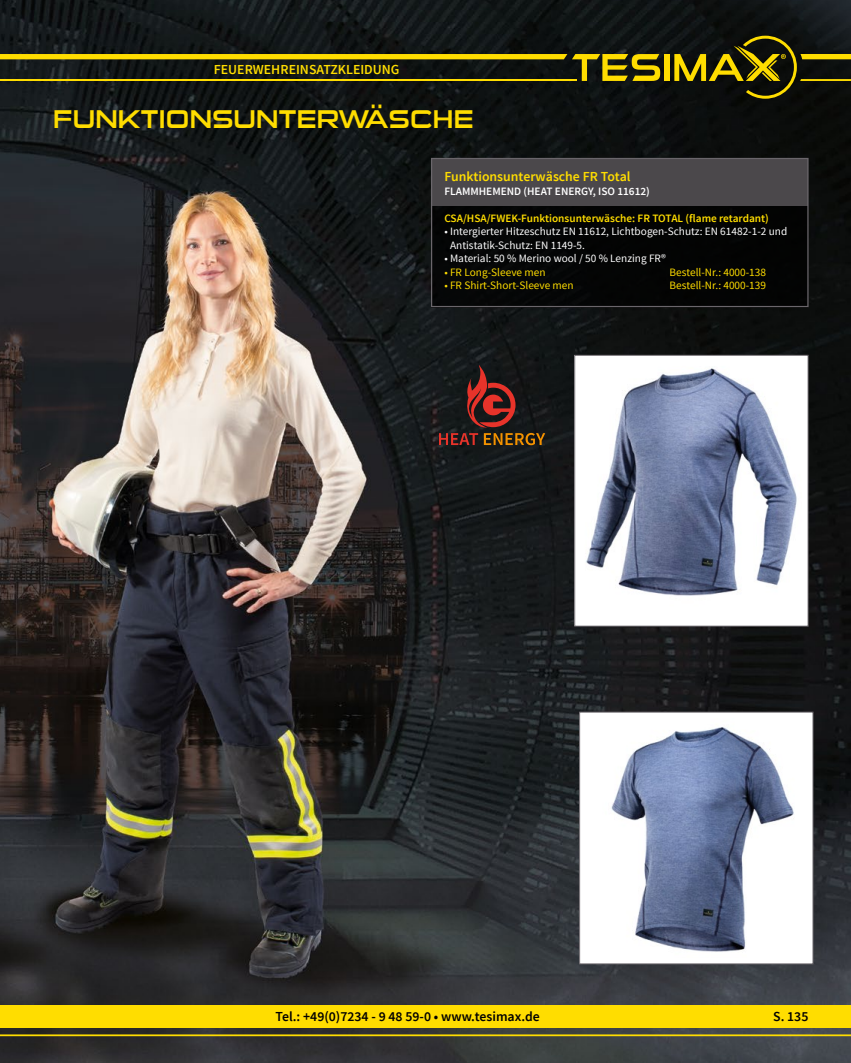
<style>
.page{position:relative;width:851px;height:1063px;background:#fff}
.page>*{position:absolute;margin:0;border:0;box-sizing:border-box;transform-origin:0 0}
.t1{font:25.88px "Sui Generis Rg";letter-spacing:.01em;color:#fd0}
.t2{font:600 13.75px "Source Sans Pro";color:#fd0}
.t3{font:600 13.75px "Source Sans Pro";color:#000}
.t4{font:11.25px/13.5px "Source Sans Pro";color:#fff}
.t5{font:11.25px "Source Sans Pro";color:#fd0}
.t6{font:600 11.25px "Source Sans Pro";color:#fd0}
.t7{font:600 11.25px "Source Sans Pro";color:#fff}
</style>
<div class="page">
<img style="left:0;top:0;width:850px;height:1063px">
<hr style="left:0;top:1034px;width:850px;height:2px;background:#fd0">
<div style="left:0;top:1006px;width:850px;height:22px;background:#fd0"></div>
<svg style="left:0;top:54px;width:660px;height:27px;background:#564f0f"></svg>
<div style="left:664px;top:54px;width:5px;height:27px;background:#fd0"></div>
<svg style="left:674px;top:36px;width:176px;height:63px;background:#39350a"></svg>
<div style="left:431px;top:191px;width:376px;height:116px;background:#000"></div>
<div style="left:431px;top:159px;width:376px;height:47px;background:#4b484b"></div>
<div style="left:431px;top:158px;width:377px;height:149px;border:1px solid #6a666b"></div>
<svg style="left:439px;top:365px;width:106px;height:80px;background:#3d211b"></svg>
<svg style="left:578px;top:711px;width:235px;height:254px"></svg>
<svg style="left:573px;top:354px;width:235px;height:273px"></svg>
<p class="t2" style="left:214px;top:60px;width:187px">Feuerwehreinsatzkleidung</p>
<h1 class="t1" style="left:53px;top:104px;width:422px">FUNKTIONSUNTERWÄSCHE</h1>
<p class="t2" style="left:444px;top:168px;width:188px">Funktionsunterwäsche FR Total</p>
<p class="t7" style="left:444px;top:184px;width:64px">FLAMMHEMEND</p>
<p class="t7" style="left:523px;top:184px;width:11px">(HEAT</p>
<p class="t7" style="left:555px;top:184px;width:8px">ENERG</p>
<p class="t7" style="left:588px;top:184px;width:63px">Y, ISO 11612)</p>
<p class="t6" style="left:444px;top:211px;width:326px">CSA/HSA/FWEK-Funktionsunterwäsche: FR TOTAL (flame retardant)</p>
<p class="t4" style="left:450px;top:225px;width:338px;text-indent:-6px">• Intergierter Hitzeschutz EN 11612, Lichtbogen-Schutz: EN 61482-1-2 und<br>Antistatik-Schutz: EN 1149-5.</p>
<p class="t4" style="left:444px;top:252px;width:223px">• Material: 50 % Merino wool / 50 % Lenzing FR®</p>
<p class="t5" style="left:444px;top:265px;width:103px">• FR Long-Sleeve men</p>
<p class="t5" style="left:669px;top:265px;width:98px">Bestell-Nr.: 4000-138</p>
<p class="t5" style="left:444px;top:278px;width:131px">• FR Shirt-Short-Sleeve men</p>
<p class="t5" style="left:669px;top:278px;width:98px">Bestell-Nr.: 4000-139</p>
<p class="t3" style="left:275px;top:1008px;width:266px">Tel.: +49(0)7234 - 9 48 59-0 • www.tesimax.de</p>
<p class="t3" style="left:773px;top:1008px;width:37px">S. 135</p>
</div>
